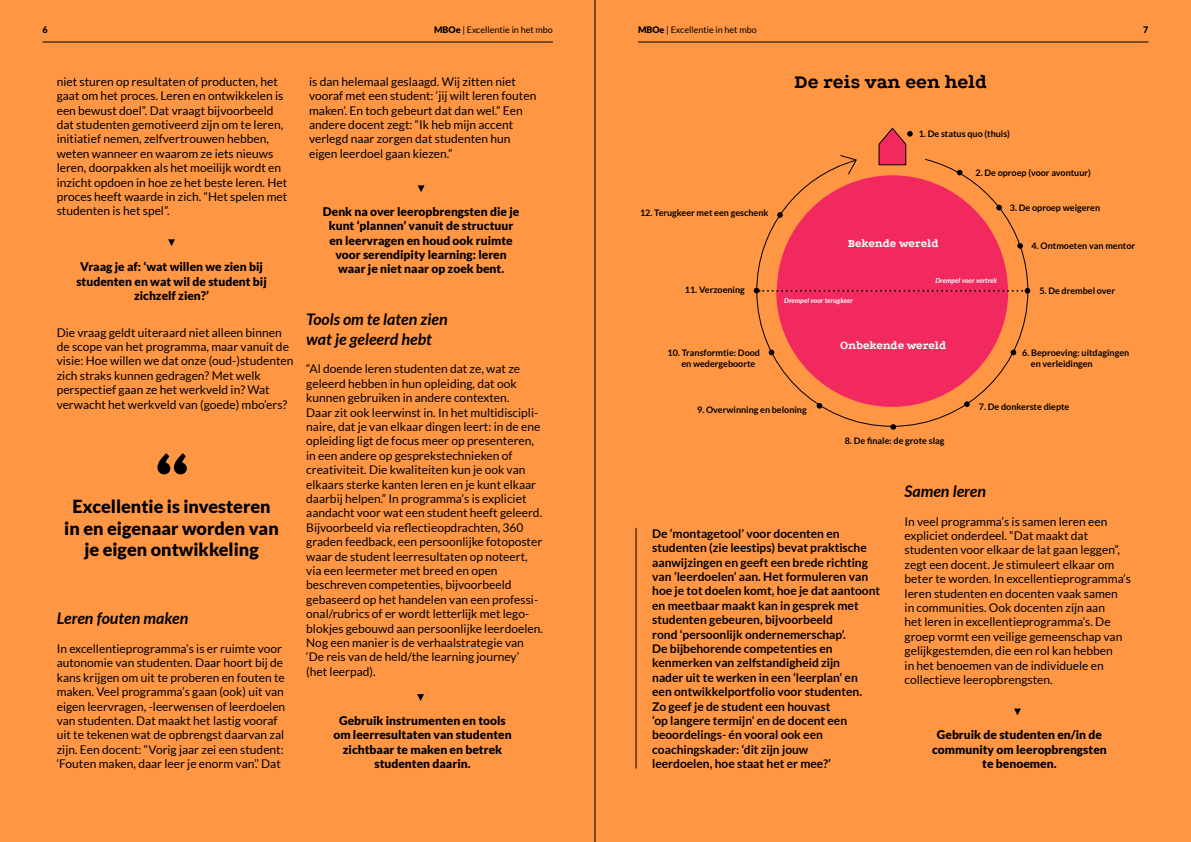
<style>
.page{position:relative;width:1191px;height:842px;background:#ff9644}
.page>*{position:absolute;margin:0;border:0;box-sizing:border-box;transform-origin:0 0}
.t1{font:800 20px "Podkova";color:#000}
.t2{font:900 18px/21.6px "Lato";color:#000;text-align:center}
.t3{font:italic 700 16px "Lato";color:#000}
.t4{font:12px/14.4px "Lato";color:#000}
.t5{font:700 12px/14.4px "Lato";color:#000}
.t6{font:900 12px/14.4px "Lato";color:#000;text-align:center}
.t7{font:800 12px "Podkova";color:#fff}
.t8{font:700 9px "Lato";color:#000}
.t9{font:9px "Lato";color:#000}
.t10{font:900 9px "Lato";color:#000}
.t11{font:italic 700 7px "Lato";color:#fff}
.s1{font-weight:900}
</style>
<div class="page">
<hr style="left:638px;top:42px;width:510px;height:1px;background:#000">
<svg style="left:168px;top:239px;width:7px;height:7px"></svg>
<svg style="left:890px;top:424px;width:6px;height:6px"></svg>
<svg style="left:753px;top:127px;width:277px;height:282px"></svg>
<hr style="left:595px;top:0;width:1px;height:842px;background:#000">
<hr style="left:635px;top:528px;width:1px;height:240px;background:#000">
<hr style="left:43px;top:42px;width:510px;height:1px;background:#000">
<svg style="left:418px;top:185px;width:6px;height:7px"></svg>
<svg style="left:417px;top:694px;width:7px;height:7px"></svg>
<svg style="left:1014px;top:708px;width:7px;height:7px"></svg>
<svg style="left:157px;top:453px;width:30px;height:21px"></svg>
<p class="t10" style="left:43px;top:24px;width:7px">6</p>
<p class="t9" style="left:434px;top:24px;width:120px"><span class="s1">MBOe</span> | Excellentie in het mbo</p>
<p class="t9" style="left:638px;top:24px;width:120px"><span class="s1">MBOe</span> | Excellentie in het mbo</p>
<p class="t10" style="left:1143px;top:24px;width:7px">7</p>
<p class="t4" style="left:57px;top:74px;width:223px">niet sturen op resultaten of producten, het</p>
<p class="t1" style="left:794px;top:67px;width:194px">De reis van een held</p>
<p class="t4" style="left:57px;top:89px;width:228px">gaat om het proces. Leren en ontwikkelen is een bewust doel”. Dat vraagt bijvoorbeeld dat studenten gemotiveerd zijn om te leren, initiatief nemen, zelfvertrouwen hebben, weten wanneer en waarom ze iets nieuws leren, doorpakken als het moeilijk wordt en</p>
<p class="t4" style="left:57px;top:175px;width:232px;text-align:justify">inzicht opdoen in hoe ze het beste leren. Het proces heeft waarde in zich. “Het spelen met studenten is het spel”.</p>
<p class="t4" style="left:309px;top:74px;width:229px">is dan helemaal geslaagd. Wij zitten niet vooraf met een student: ‘jij wilt leren fouten maken’. En toch gebeurt dat dan wel.” Een andere docent zegt: “Ik heb mijn accent</p>
<p class="t4" style="left:309px;top:132px;width:203px">verlegd naar zorgen dat studenten hun eigen leerdoel gaan kiezen.”</p>
<p class="t8" style="left:918px;top:128px;width:93px">1. De status quo (thuis)</p>
<p class="t8" style="left:975px;top:167px;width:117px">2. De oproep (voor avontuur)</p>
<p class="t8" style="left:1010px;top:202px;width:92px">3. De oproep weigeren</p>
<p class="t8" style="left:1031px;top:241px;width:105px">4. Ontmoeten van mentor</p>
<p class="t6" style="left:323px;top:204px;width:198px">Denk na over leeropbrengsten die je</p>
<p class="t6" style="left:329px;top:218px;width:186px">kunt ‘plannen’ vanuit de structuur en leervragen en houd ook ruimte voor serendipity learning: leren waar je niet naar op zoek bent.</p>
<p class="t8" style="left:640px;top:207px;width:130px">12. Terugkeer met een geschenk</p>
<p class="t7" style="left:848px;top:234px;width:92px">Bekende wereld</p>
<p class="t11" style="left:935px;top:276px;width:63px">Drempel voor vertrek</p>
<p class="t11" style="left:784px;top:296px;width:70px">Drempel voor terugkeer</p>
<p class="t7" style="left:840px;top:336px;width:108px">Onbekende wereld</p>
<p class="t6" style="left:80px;top:260px;width:184px">Vraag je af: ‘wat willen we zien bij</p>
<p class="t6" style="left:76px;top:274px;width:192px">studenten en wat wil de student bij zichzelf zien?’</p>
<p class="t4" style="left:57px;top:325px;width:226px">Die vraag geldt uiteraard niet alleen binnen</p>
<p class="t4" style="left:57px;top:339px;width:238px">de scope van het programma, maar vanuit de visie: Hoe willen we dat onze (oud-)studenten zich straks kunnen gedragen? Met welk</p>
<p class="t4" style="left:57px;top:383px;width:214px">perspectief gaan ze het werkveld in? Wat</p>
<p class="t4" style="left:57px;top:397px;width:232px">verwacht het werkveld van (goede) mbo’ers?</p>
<p class="t8" style="left:685px;top:284px;width:61px">11. Verzoening</p>
<p class="t8" style="left:1039px;top:285px;width:77px">5. De drembel over</p>
<p class="t3" style="left:306px;top:310px;width:143px">Tools om te laten zien</p>
<p class="t3" style="left:306px;top:330px;width:127px">wat je geleerd hebt</p>
<p class="t4" style="left:306px;top:362px;width:215px">“Al doende leren studenten dat ze, wat ze geleerd hebben in hun opleiding, dat ook</p>
<p class="t4" style="left:306px;top:391px;width:205px">kunnen gebruiken in andere contexten.</p>
<p class="t4" style="left:306px;top:405px;width:236px">Daar zit ook leerwinst in. In het multidiscipli&shy;naire, dat je van elkaar dingen leert: in de ene opleiding ligt de focus meer op presenteren, in een andere op gesprekstechnieken of</p>
<p class="t4" style="left:306px;top:463px;width:237px">creativiteit. Die kwaliteiten kun je ook van elkaars sterke kanten leren en je kunt elkaar daarbij helpen.” In programma’s is expliciet aandacht voor wat een student heeft geleerd.<br>Bijvoorbeeld via reflectieopdrachten, 360 graden feedback, een persoonlijke fotoposter waar de student leerresultaten op noteert, via een leermeter met breed en open</p>
<p class="t4" style="left:306px;top:578px;width:207px">beschreven competenties, bijvoorbeeld</p>
<p class="t4" style="left:306px;top:592px;width:238px">gebaseerd op het handelen van een professi&shy;onal/rubrics of er wordt letterlijk met lego&shy;blokjes gebouwd aan persoonlijke leerdoelen.<br>Nog een manier is de verhaalstrategie van ‘De reis van de held/the learning journey’</p>
<p class="t4" style="left:306px;top:664px;width:71px">(het leerpad).</p>
<p class="t6" style="left:339px;top:713px;width:168px">Gebruik instrumenten en tools</p>
<p class="t6" style="left:333px;top:728px;width:180px">om leerresultaten van studenten zichtbaar te maken en betrek</p>
<p class="t6" style="left:374px;top:756px;width:98px">studenten daarin.</p>
<p class="t8" style="left:667px;top:347px;width:94px">10. Transformtie: Dood</p>
<p class="t8" style="left:681px;top:358px;width:75px">en wedergeboorte</p>
<p class="t8" style="left:1022px;top:348px;width:108px">6. Beproeving: uitdagingen</p>
<p class="t8" style="left:1031px;top:358px;width:63px">en verleidingen</p>
<p class="t8" style="left:979px;top:402px;width:92px">7. De donkerste diepte</p>
<p class="t8" style="left:697px;top:405px;width:111px">9. Overwinning en beloning</p>
<p class="t8" style="left:844px;top:435px;width:101px">8. De finale: de grote slag</p>
<p class="t3" style="left:904px;top:482px;width:83px">Samen leren</p>
<p class="t4" style="left:904px;top:514px;width:204px">In veel programma’s is samen leren een expliciet onderdeel. “Dat maakt dat</p>
<p class="t4" style="left:904px;top:543px;width:228px">studenten voor elkaar de lat gaan leggen”, zegt een docent. Je stimuleert elkaar om beter te worden. In excellentieprogramma’s leren studenten en docenten vaak samen</p>
<p class="t4" style="left:904px;top:600px;width:202px">in communities. Ook docenten zijn aan</p>
<p class="t4" style="left:904px;top:615px;width:207px">het leren in excellentieprogramma’s. De</p>
<p class="t4" style="left:904px;top:629px;width:219px">groep vormt een veilige gemeenschap van</p>
<p class="t4" style="left:904px;top:643px;width:210px">gelijkgestemden, die een rol kan hebben</p>
<p class="t4" style="left:904px;top:658px;width:201px">in het benoemen van de individuele en</p>
<p class="t4" style="left:904px;top:672px;width:150px">collectieve leeropbrengsten.</p>
<p class="t2" style="left:64px;top:495px;width:216px">Excellentie is investeren in en eigenaar worden van je eigen ontwikkeling</p>
<p class="t5" style="left:652px;top:526px;width:189px">De ‘montagetool’ voor docenten en</p>
<p class="t5" style="left:652px;top:540px;width:229px">studenten (zie leestips) bevat praktische aanwijzingen en geeft een brede richting van ‘leerdoelen’ aan. Het formuleren van hoe je tot doelen komt, hoe je dat aantoont en meetbaar maakt kan in gesprek met studenten gebeuren, bijvoorbeeld</p>
<p class="t5" style="left:652px;top:627px;width:195px">rond ‘persoonlijk ondernemerschap’.</p>
<p class="t5" style="left:652px;top:641px;width:182px">De bijbehorende competenties en</p>
<p class="t5" style="left:652px;top:656px;width:189px">kenmerken van zelfstandigheid zijn</p>
<p class="t5" style="left:652px;top:670px;width:207px">nader uit te werken in een ‘leerplan’ en</p>
<p class="t5" style="left:652px;top:684px;width:211px">een ontwikkelportfolio voor studenten.</p>
<p class="t5" style="left:652px;top:699px;width:180px">Zo geef je de student een houvast</p>
<p class="t5" style="left:652px;top:713px;width:196px">‘op langere termijn’ en de docent een</p>
<p class="t5" style="left:652px;top:728px;width:172px">beoordelings- én vooral ook een</p>
<p class="t5" style="left:652px;top:742px;width:158px">coachingskader: ‘dit zijn jouw</p>
<p class="t5" style="left:652px;top:756px;width:180px">leerdoelen, hoe staat het er mee?’</p>
<p class="t3" style="left:57px;top:609px;width:133px">Leren fouten maken</p>
<p class="t4" style="left:57px;top:641px;width:230px">In excellentieprogramma’s is er ruimte voor autonomie van studenten. Daar hoort bij de kans krijgen om uit te proberen en fouten te maken. Veel programma’s gaan (ook) uit van eigen leervragen, -leerwensen of leerdoelen van studenten. Dat maakt het lastig vooraf uit te tekenen wat de opbrengst daarvan zal zijn. Een docent: “Vorig jaar zei een student:</p>
<p class="t4" style="left:57px;top:757px;width:226px">‘Fouten maken, daar leer je enorm van’.’ Dat</p>
<p class="t6" style="left:937px;top:728px;width:166px">Gebruik de studenten en/in de</p>
<p class="t6" style="left:932px;top:742px;width:176px">community om leeropbrengsten</p>
<p class="t6" style="left:982px;top:756px;width:76px">te benoemen.</p>
</div>
